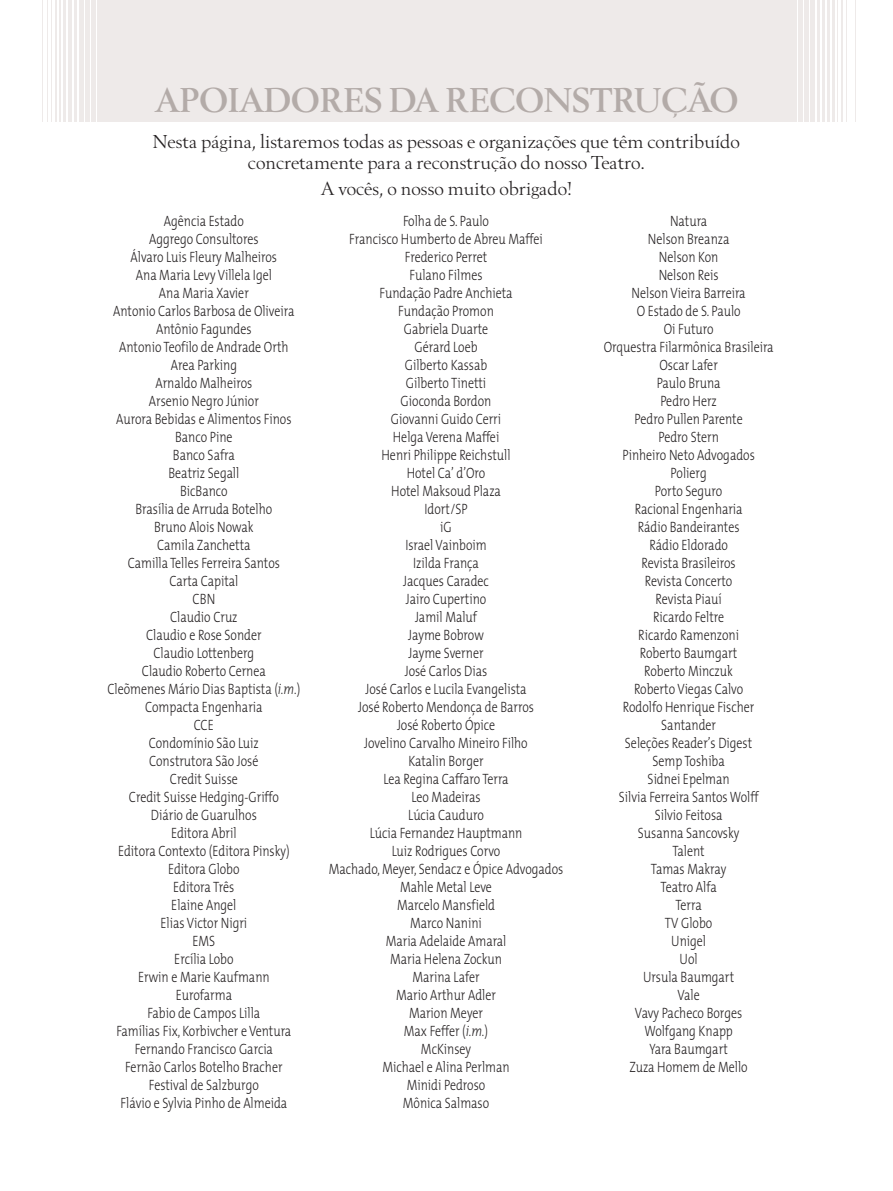
<style>
.page{position:relative;width:893px;height:1191px;background:#fff}
.page>*{position:absolute;margin:0;border:0;box-sizing:border-box;transform-origin:0 0}
.t1{font:700 36px "Berling TOT";color:#b3aba8}
.t2{font:19.5px/21px "Berling TOT";color:#231f20;text-align:center}
.t3{font:300 15px/18px "T Mix";color:#231f20;text-align:center;scale:.8 1}
.s1{font-style:italic}
</style>
<div class="page">
<div style="left:0;top:0;width:892px;height:122px;background:#eeeae9"></div>
<hr style="left:97px;top:0;width:1px;height:210px;background:#fff">
<hr style="left:90px;top:0;width:1px;height:210px;background:#fff">
<hr style="left:84px;top:0;width:1px;height:210px;background:#fff">
<hr style="left:78px;top:0;width:1px;height:210px;background:#fff">
<hr style="left:72px;top:0;width:1px;height:210px;background:#fff">
<hr style="left:67px;top:0;width:1px;height:210px;background:#fff">
<hr style="left:61px;top:0;width:2px;height:210px;background:#fff">
<hr style="left:57px;top:0;width:2px;height:210px;background:#fff">
<hr style="left:53px;top:0;width:2px;height:210px;background:#fff">
<hr style="left:48px;top:0;width:3px;height:210px;background:#fff">
<hr style="left:43px;top:0;width:4px;height:210px;background:#fff">
<hr style="left:39px;top:0;width:3px;height:210px;background:#fff">
<hr style="left:34px;top:0;width:4px;height:210px;background:#fff">
<hr style="left:29px;top:0;width:4px;height:210px;background:#fff">
<div style="left:24px;top:0;width:5px;height:210px;background:#fff"></div>
<div style="left:18px;top:0;width:6px;height:210px;background:#fff"></div>
<div style="left:13px;top:0;width:5px;height:210px;background:#fff"></div>
<div style="left:0;top:0;width:13px;height:210px;background:#fff"></div>
<hr style="left:797px;top:0;width:1px;height:210px;background:#fff">
<hr style="left:803px;top:0;width:1px;height:210px;background:#fff">
<hr style="left:809px;top:0;width:1px;height:210px;background:#fff">
<hr style="left:815px;top:0;width:1px;height:210px;background:#fff">
<hr style="left:820px;top:0;width:2px;height:210px;background:#fff">
<hr style="left:826px;top:0;width:1px;height:210px;background:#fff">
<hr style="left:830px;top:0;width:2px;height:210px;background:#fff">
<hr style="left:835px;top:0;width:2px;height:210px;background:#fff">
<hr style="left:839px;top:0;width:2px;height:210px;background:#fff">
<hr style="left:843px;top:0;width:2px;height:210px;background:#fff">
<hr style="left:847px;top:0;width:3px;height:210px;background:#fff">
<hr style="left:851px;top:0;width:4px;height:210px;background:#fff">
<hr style="left:856px;top:0;width:4px;height:210px;background:#fff">
<div style="left:860px;top:0;width:5px;height:210px;background:#fff"></div>
<div style="left:865px;top:0;width:5px;height:210px;background:#fff"></div>
<div style="left:870px;top:0;width:5px;height:210px;background:#fff"></div>
<div style="left:875px;top:0;width:6px;height:210px;background:#fff"></div>
<div style="left:881px;top:0;width:12px;height:210px;background:#fff"></div>
<h1 class="t1" style="left:155px;top:84px;width:584px">APOIADORES DA RECONSTRUÇÃO</h1>
<h2 class="t2" style="left:153px;top:132px;width:589px">Nesta página, listaremos todas as pessoas e organizações que têm contribuído concretamente para a reconstrução do nosso Teatro.</h2>
<h2 class="t2" style="left:321px;top:179px;width:253px">A vocês, o nosso muito obrigado!</h2>
<p class="t3" style="left:329px;top:212px;width:295px">Folha de S. Paulo<br>Francisco Humberto de Abreu Maffei<br>Frederico Perret<br>Fulano Filmes<br>Fundação Padre Anchieta<br>Fundação Promon<br>Gabriela Duarte<br>Gérard Loeb<br>Gilberto Kassab<br>Gilberto Tinetti<br>Gioconda Bordon<br>Giovanni Guido Cerri<br>Helga Verena Maffei<br>Henri Philippe Reichstull<br>Hotel Ca’ d’Oro<br>Hotel Maksoud Plaza<br>Idort/SP<br>iG<br>Israel Vainboim<br>Izilda França<br>Jacques Caradec<br>Jairo Cupertino<br>Jamil Maluf<br>Jayme Bobrow<br>Jayme Sverner<br>José Carlos Dias<br>José Carlos e Lucila Evangelista<br>José Roberto Mendonça de Barros<br>José Roberto Ópice<br>Jovelino Carvalho Mineiro Filho<br>Katalin Borger<br>Lea Regina Caffaro Terra<br>Leo Madeiras<br>Lúcia Cauduro<br>Lúcia Fernandez Hauptmann<br>Luiz Rodrigues Corvo<br>Machado, Meyer, Sendacz e Ópice Advogados<br>Mahle Metal Leve<br>Marcelo Mansfield<br>Marco Nanini<br>Maria Adelaide Amaral<br>Maria Helena Zockun<br>Marina Lafer<br>Mario Arthur Adler<br>Marion Meyer<br>Max Feffer (<span class="s1">i.m.</span>)<br>McKinsey<br>Michael e Alina Perlman<br>Minidi Pedroso<br>Mônica Salmaso</p>
<p class="t3" style="left:604px;top:212px;width:214px">Natura<br>Nelson Breanza<br>Nelson Kon<br>Nelson Reis<br>Nelson Vieira Barreira<br>O Estado de S. Paulo<br>Oi Futuro<br>Orquestra Filarmônica Brasileira<br>Oscar Lafer<br>Paulo Bruna<br>Pedro Herz<br>Pedro Pullen Parente<br>Pedro Stern<br>Pinheiro Neto Advogados<br>Polierg<br>Porto Seguro<br>Racional Engenharia<br>Rádio Bandeirantes<br>Rádio Eldorado<br>Revista Brasileiros<br>Revista Concerto<br>Revista Piauí<br>Ricardo Feltre<br>Ricardo Ramenzoni<br>Roberto Baumgart<br>Roberto Minczuk<br>Roberto Viegas Calvo<br>Rodolfo Henrique Fischer<br>Santander<br>Seleções Reader’s Digest<br>Semp Toshiba<br>Sidnei Epelman<br>Silvia Ferreira Santos Wolff<br>Silvio Feitosa<br>Susanna Sancovsky<br>Talent<br>Tamas Makray<br>Teatro Alfa<br>Terra<br>TV Globo<br>Unigel<br>Uol<br>Ursula Baumgart<br>Vale<br>Vavy Pacheco Borges<br>Wolfgang Knapp<br>Yara Baumgart<br>Zuza Homem de Mello</p>
<p class="t3" style="left:107px;top:212px;width:243px">Agência Estado<br>Aggrego Consultores<br>Álvaro Luis Fleury Malheiros<br>Ana Maria Levy Villela Igel<br>Ana Maria Xavier<br>Antonio Carlos Barbosa de Oliveira<br>Antônio Fagundes<br>Antonio Teofilo de Andrade Orth<br>Area Parking<br>Arnaldo Malheiros<br>Arsenio Negro Júnior<br>Aurora Bebidas e Alimentos Finos<br>Banco Pine<br>Banco Safra<br>Beatriz Segall<br>BicBanco<br>Brasília de Arruda Botelho<br>Bruno Alois Nowak<br>Camila Zanchetta<br>Camilla Telles Ferreira Santos<br>Carta Capital<br>CBN<br>Claudio Cruz<br>Claudio e Rose Sonder<br>Claudio Lottenberg<br>Claudio Roberto Cernea<br>Cleõmenes Mário Dias Baptista (<span class="s1">i.m.</span>)<br>Compacta Engenharia<br>CCE<br>Condomínio São Luiz<br>Construtora São José<br>Credit Suisse<br>Credit Suisse Hedging-Griffo<br>Diário de Guarulhos<br>Editora Abril<br>Editora Contexto (Editora Pinsky)<br>Editora Globo<br>Editora Três<br>Elaine Angel<br>Elias Victor Nigri<br>EMS<br>Ercília Lobo<br>Erwin e Marie Kaufmann<br>Eurofarma<br>Fabio de Campos Lilla<br>Famílias Fix, Korbivcher e Ventura<br>Fernando Francisco Garcia<br>Fernão Carlos Botelho Bracher<br>Festival de Salzburgo<br>Flávio e Sylvia Pinho de Almeida</p>
</div>
